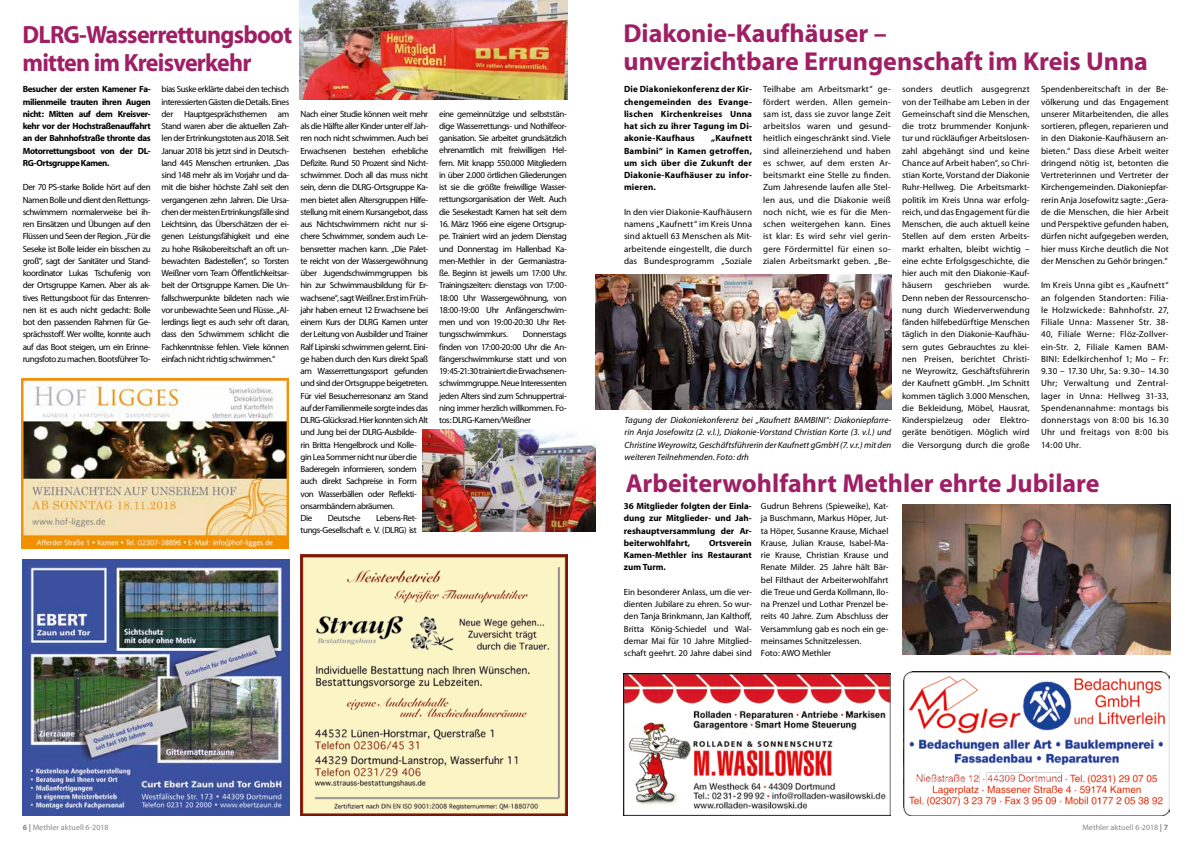
<style>
.page{position:relative;width:1191px;height:842px;background:#fff}
.page>*{position:absolute;margin:0;border:0;box-sizing:border-box;transform-origin:0 0}
.t1{font:700 26px/28px "Myriad";color:#9f1f65}
.t2{font:700 25px/28px "Myriad";letter-spacing:-.03em;color:#9f1f65;scale:.96 1}
.t3{font:9px/12.2px "Myriad";letter-spacing:-.045em;color:#000;text-align:justify}
.t4{font:700 9px/12.2px "Myriad";letter-spacing:.005em;color:#000;text-align:justify}
.t5{font:9px/12.2px "Myriad";letter-spacing:-.005em;color:#000}
.t6{font:italic 9px/12.2px "Myriad";letter-spacing:.005em;color:#000;text-align:justify}
.t7{font:9px "Myriad";letter-spacing:.005em;color:#000}
.t8{font:8px "Myriad";letter-spacing:.005em;color:#878787}
.s1{font-weight:700}
</style>
<div class="page">
<img style="left:624px;top:673px;width:266px;height:142px">
<img style="left:301px;top:554px;width:266px;height:261px">
<img style="left:23px;top:560px;width:266px;height:255px">
<img style="left:596px;top:274px;width:295px;height:135px">
<img style="left:902px;top:504px;width:268px;height:151px">
<img style="left:299px;top:0;width:268px;height:99px">
<img style="left:422px;top:429px;width:173px;height:102px">
<img style="left:22px;top:378px;width:266px;height:170px">
<img style="left:903px;top:671px;width:266px;height:145px">
<h2 class="t2" style="left:22px;top:22px;width:282px">DLRG-Wasserrettungsboot mitten im Kreisverkehr</h2>
<p class="t3" style="left:162px;top:84px;width:129px">bias Suske erklärte dabei den techisch interessierten Gästen die Details. Eines der Hauptgesprächsthemen am Stand waren aber die aktuellen Zah&shy;len der Ertrinkungstoten aus 2018. Seit Januar 2018 bis jetzt sind in Deutsch&shy;land 445 Menschen ertrunken. „Das sind 148 mehr als im Vorjahr und da&shy;mit die bisher höchste Zahl seit den vergangenen zehn Jahren. Die Ursa&shy;chen der meisten Ertrinkungsfälle sind Leichtsinn, das Überschätzen der ei&shy;genen Leistungsfähigkeit und eine zu hohe Risikobereitschaft an oft un&shy;bewachten Badestellen“, so Torsten Weißner vom Team Öffentlichkeitsar&shy;beit der Ortsgruppe Kamen. Die Un&shy;fallschwerpunkte bildeten nach wie vor unbewachte Seen und Flüsse. „Al&shy;lerdings liegt es auch sehr oft daran, dass den Schwimmern schlicht die Fachkenntnisse fehlen. Viele können einfach nicht richtig schwimmen.“</p>
<p class="t4" style="left:23px;top:84px;width:129px">Besucher der ersten Kamener Fa&shy;milienmeile trauten ihren Augen nicht: Mitten auf dem Kreisver&shy;kehr vor der Hochstraßenauffahrt an der Bahnhofstraße thronte das Motorrettungsboot von der DL-RG-Ortsgruppe Kamen.</p>
<p class="t3" style="left:23px;top:182px;width:129px">Der 70 PS-starke Bolide hört auf den Namen Bolle und dient den Rettungs&shy;schwimmern normalerweise bei ih&shy;ren Einsätzen und Übungen auf den Flüssen und Seen der Region. „Für die Seseke ist Bolle leider ein bisschen zu groß“, sagt der Sanitäter und Stand&shy;koordinator Lukas Tschufenig von der Ortsgruppe Kamen. Aber als ak&shy;tives Rettungsboot für das Entenren&shy;nen ist es auch nicht gedacht: Bolle bot den passenden Rahmen für Ge&shy;sprächsstoff. Wer wollte, konnte auch auf das Boot steigen, um ein Erinne&shy;rungsfoto zu machen. Bootsführer To-</p>
<p class="t3" style="left:300px;top:108px;width:129px;text-align:left">Nach einer Studie können weit mehr als die Hälfte aller Kinder unter elf Jah&shy;ren noch nicht schwimmen. Auch bei Erwachsenen bestehen erhebliche Defizite. Rund 50 Prozent sind Nicht&shy;schwimmer. Doch all das muss nicht sein, denn die DLRG-Ortsgruppe Ka&shy;men bietet allen Altersgruppen Hilfe&shy;stellung mit einem Kursangebot, dass aus Nichtschwimmern nicht nur si&shy;chere Schwimmer, sondern auch Le&shy;bensretter machen kann. „Die Palet&shy;te reicht von der Wassergewöhnung über Jugendschwimmgruppen bis hin zur Schwimmausbildung für Er&shy;wachsene“, sagt Weißner. Erst im Früh&shy;jahr haben erneut 12 Erwachsene bei einem Kurs der DLRG Kamen unter der Leitung von Ausbilder und Trainer Ralf Lipinski schwimmen gelernt. Eini&shy;ge haben durch den Kurs direkt Spaß am Wasserrettungssport gefunden und sind der Ortsgruppe beigetreten.<br>Für viel Besucherresonanz am Stand auf der Familienmeile sorgte indes das DLRG-Glücksrad. Hier konnten sich Alt und Jung bei der DLRG-Ausbilde&shy;rin Britta Hengelbrock und Kolle&shy;gin Lea Sommer nicht nur über die Baderegeln informieren, sondern auch direkt Sachpreise in Form von Wasserbällen oder Reflekti&shy;onsarmbändern abräumen.<br>Die</p>
<p class="t3" style="left:300px;top:512px;width:118px;text-align:right">Lebens-Ret-<br>tungs-Gesellschaft e. V. (DLRG) ist</p>
<p class="t3" style="left:328px;top:512px;width:34px">Deutsche</p>
<p class="t3" style="left:439px;top:108px;width:129px">eine gemeinnützige und selbststän&shy;dige Wasserrettungs- und Nothilfeor&shy;ganisation. Sie arbeitet grundsätzlich ehrenamtlich mit freiwilligen Hel&shy;fern. Mit knapp 550.000 Mitgliedern in über 2.000 örtlichen Gliederungen ist sie die größte freiwillige Wasser&shy;rettungsorganisation der Welt. Auch die Sesekestadt Kamen hat seit dem</p>
<p class="t3" style="left:439px;top:218px;width:129px">16. März 1966 eine eigene Ortsgrup&shy;pe. Trainiert wird an jedem Dienstag und Donnerstag im Hallenbad Ka&shy;men-Methler in der Germaniastra&shy;ße. Beginn ist jeweils um 17:00 Uhr.<br>Trainingszeiten: dienstags von 17:00- 18:00 Uhr Wassergewöhnung, von 18:00-19:00 Uhr Anfängerschwim&shy;men und von 19:00-20:30 Uhr Ret&shy;tungsschwimmkurs.</p>
<p class="t3" style="left:439px;top:328px;width:129px;text-indent:84px">Donnerstags finden von 17:00-20:00 Uhr die An&shy;fängerschwimmkurse statt und von 19:45-21:30 trainiert die Erwachsenen&shy;schwimmgruppe. Neue Interessenten jeden Alters sind zum Schnuppertrai&shy;ning immer herzlich willkommen. Fo&shy;tos: DLRG-Kamen/Weißner</p>
<h1 class="t1" style="left:623px;top:20px;width:526px">Diakonie-Kaufhäuser –<br>unverzichtbare Errungenschaft im Kreis Unna</h1>
<p class="t4" style="left:624px;top:84px;width:129px">Die Diakoniekonferenz der Kir&shy;chengemeinden des Evange&shy;lischen Kirchenkreises Unna hat sich zu ihrer Tagung im Di&shy;akonie-Kaufhaus</p>
<p class="t3" style="left:1041px;top:84px;width:129px">Spendenbereitschaft in der Be&shy;völkerung und das Engagement unserer Mitarbeitenden, die alles sortieren, pflegen, reparieren und in den Diakonie-Kaufhäusern an&shy;bieten.“ Dass diese Arbeit weiter dringend nötig ist, betonten die Vertreterinnen und Vertreter der Kirchengemeinden. Diakoniepfar&shy;rerin Anja Josefowitz sagte: „Gera&shy;de die Menschen, die hier Arbeit und Perspektive gefunden haben, dürfen nicht aufgegeben werden, hier muss Kirche deutlich die Not der Menschen zu Gehör bringen.“</p>
<p class="t3" style="left:1041px;top:280px;width:129px">Im Kreis Unna gibt es „Kaufnett“ an folgenden Standorten: Filia&shy;le Holzwickede: Bahnhofstr. 27, Filiale Unna: Massener Str. 38- 40, Filiale Werne: Flöz-Zollver&shy;ein-Str. 2, Filiale Kamen BAM-BINI: Edelkirchenhof 1; Mo – Fr:<br>9.30 – 17.30 Uhr, Sa: 9.30– 14.30<br>Uhr; Verwaltung und Zentral&shy;lager in Unna: Hellweg 31-33, Spendenannahme: montags bis donnerstags von 8:00 bis 16.30<br>Uhr und freitags von 8:00 bis 14:00 Uhr.</p>
<h1 class="t1" style="left:625px;top:470px;width:475px">Arbeiterwohlfahrt Methler ehrte Jubilare</h1>
<p class="t4" style="left:624px;top:500px;width:129px">36 Mitglieder folgten der Einla&shy;dung zur Mitglieder- und Jah&shy;reshauptversammlung der Ar&shy;beiterwohlfahrt,</p>
<p class="t3" style="left:763px;top:84px;width:129px">Teilhabe am Arbeitsmarkt“ ge&shy;fördert werden. Allen gemein&shy;sam ist, dass sie zuvor lange Zeit arbeitslos waren und gesund&shy;heitlich eingeschränkt sind. Viele sind alleinerziehend und haben es schwer, auf dem ersten Ar&shy;beitsmarkt eine Stelle zu finden.<br>Zum Jahresende laufen alle Stel&shy;len aus, und die Diakonie weiß noch nicht, wie es für die Men&shy;schen weitergehen kann. Eines ist klar: Es wird sehr viel gerin&shy;gere Fördermittel für einen so&shy;zialen Arbeitsmarkt geben. „Be-</p>
<p class="t3" style="left:902px;top:84px;width:129px">sonders deutlich ausgegrenzt von der Teilhabe am Leben in der Gemeinschaft sind die Menschen, die trotz brummender Konjunk&shy;tur und rückläufiger Arbeitslosen&shy;zahl abgehängt sind und keine Chance auf Arbeit haben“, so Chri&shy;stian Korte, Vorstand der Diakonie Ruhr-Hellweg. Die Arbeitsmarkt&shy;politik im Kreis Unna war erfolg&shy;reich, und das Engagement für die Menschen, die auch aktuell keine Stellen auf dem ersten Arbeits&shy;markt erhalten, bleibt wichtig – eine echte Erfolgsgeschichte, die hier auch mit den Diakonie-Kauf&shy;häusern</p>
<p class="t4" style="left:624px;top:133px;width:129px;text-indent:87px">„Kaufnett Bambini“ in Kamen getroffen, um sich über die Zukunft der Diakonie-Kaufhäuser zu infor&shy;mieren.</p>
<p class="t3" style="left:624px;top:206px;width:129px">In den vier Diakonie-Kaufhäusern namens „Kaufnett“ im Kreis Unna sind aktuell 63 Menschen als Mit&shy;arbeitende eingestellt, die durch das Bundesprogramm „Soziale</p>
<p class="t3" style="left:902px;top:280px;width:129px;text-indent:101px">wurde.<br>Denn neben der Ressourcenscho&shy;nung durch Wiederverwendung fänden hilfebedürftige Menschen täglich in den Diakonie-Kaufhäu&shy;sern gutes Gebrauchtes zu klei&shy;nen Preisen, berichtet Christi&shy;ne Weyrowitz, Geschäftsführerin der Kaufnett gGmbH. „Im Schnitt kommen täglich 3.000 Menschen, die Bekleidung, Möbel, Hausrat, Kinderspielzeug oder Elektro&shy;geräte benötigen. Möglich wird die Versorgung durch die große</p>
<p class="t7" style="left:944px;top:281px;width:48px">geschrieben</p>
<p class="t6" style="left:624px;top:414px;width:268px">Tagung der Diakoniekonferenz bei „Kaufnett BAMBINI“: Diakoniepfarre&shy;rin Anja Josefowitz (2. v.l.), Diakonie-Vorstand Christian Korte (3. v.l.) und Christine Weyrowitz, Geschäftsführerin der Kaufnett gGmbH (7. v.r.) mit den weiteren Teilnehmenden. Foto: drh</p>
<p class="t5" style="left:761px;top:500px;width:129px">Gudrun Behrens (Spieweike), Kat&shy;ja Buschmann, Markus Höper, Jut&shy;ta Höper, Susanne Krause, Michael<br>Krause, Julian Krause, Isabel-Ma&shy;rie Krause, Christian Krause und<br>Renate Milder. 25 Jahre hält Bär&shy;bel Filthaut der Arbeiterwohlfahrt die Treue und Gerda Kollmann, Ilo&shy;na Prenzel und Lothar Prenzel be&shy;reits 40 Jahre. Zum Abschluss der<br>Versammlung gab es noch ein ge&shy;meinsames Schnitzelessen.<br>Foto: AWO Methler</p>
<p class="t4" style="left:624px;top:537px;width:129px;text-indent:85px">Ortsverein Kamen-Methler ins Restaurant zum Turm.</p>
<p class="t3" style="left:624px;top:586px;width:129px">Ein besonderer Anlass, um die ver&shy;dienten Jubilare zu ehren. So wur&shy;den Tanja Brinkmann, Jan Kalthoff, Britta König-Schiedel und Wal&shy;demar Mai für 10 Jahre Mitglied&shy;schaft geehrt. 20 Jahre dabei sind</p>
<p class="t8" style="left:23px;top:824px;width:87px"><span class="s1">6 |</span> Methler aktuell 6-2018</p>
<p class="t8" style="left:1082px;top:824px;width:87px">Methler aktuell 6-2018 <span class="s1">| 7</span></p>
</div>
